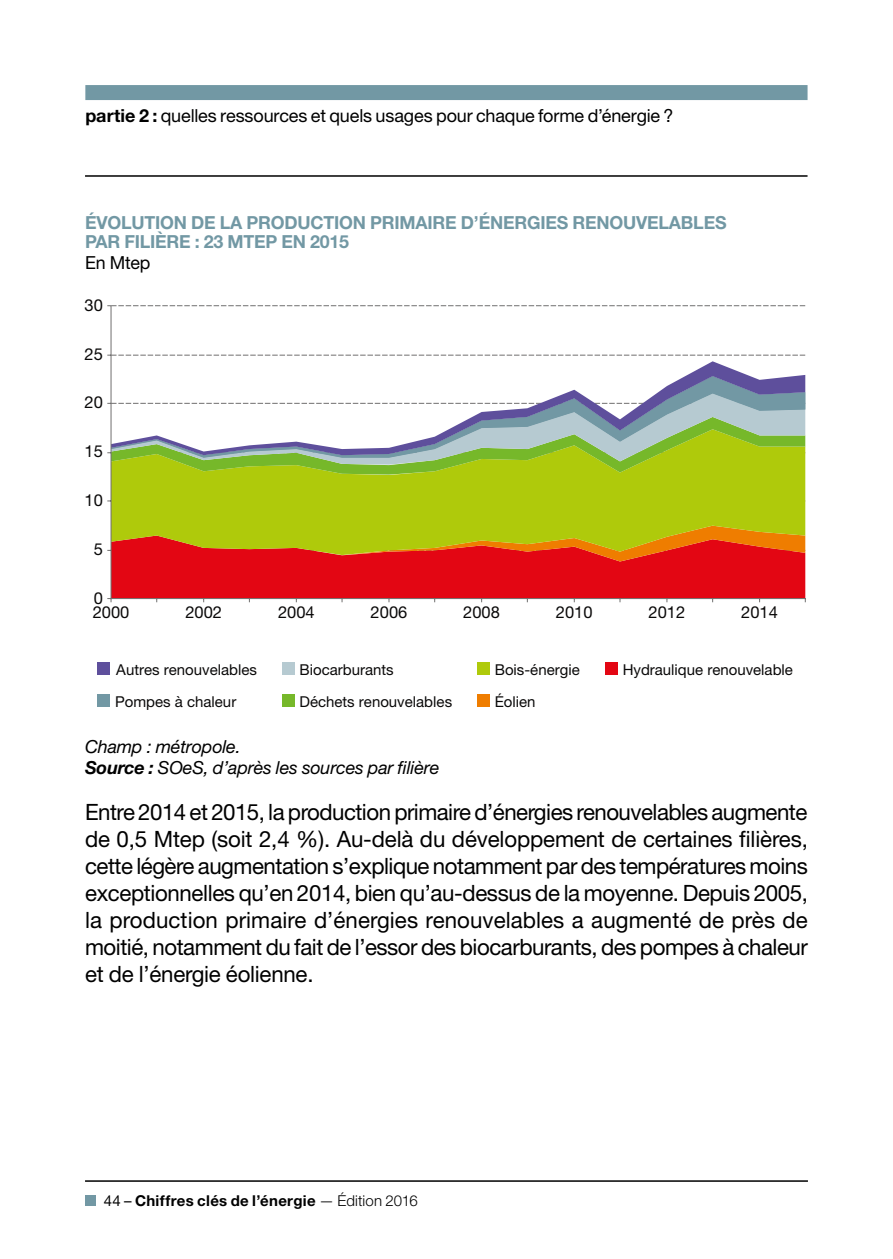
<style>
.page{position:relative;width:893px;height:1259px;background:#fff}
.page>*{position:absolute;margin:0;border:0;box-sizing:border-box;transform-origin:0 0}
.t1{font:22.5px/27px "Helvetica Neue LT Std";letter-spacing:-.02em;color:#000;text-align:justify}
.t2{font:700 18px/19.5px "Helvetica Neue LT Std";letter-spacing:-.01em;color:#7298a4}
.t3{font:18px "Helvetica Neue LT Std";letter-spacing:-.01em;color:#000}
.t4{font:italic 18px/21px "Helvetica Neue LT Std";letter-spacing:-.01em;color:#000}
.t5{font:16.5px "Helvetica Neue LT Std";color:#0a0909}
.t6{font:15px/31.8px "Helvetica Neue LT Std";color:#0a0909}
.t7{font:700 15px "Helvetica Neue LT Std";letter-spacing:.02em;color:#000}
.s1{font-weight:700}
.s2{font-weight:400}
.s3{font-weight:300}
</style>
<div class="page">
<div style="left:85px;top:1195px;width:11px;height:11px;background:#7298a4"></div>
<hr style="left:85px;top:1180px;width:723px;height:1px;background:#000">
<hr style="left:85px;top:175px;width:722px;height:2px;background:#000">
<div style="left:85px;top:85px;width:722px;height:15px;background:#7298a4"></div>
<div style="left:112px;top:474px;width:693px;height:51px;background:#afca0b"></div>
<svg style="left:112px;top:361px;width:693px;height:56px"></svg>
<hr style="left:111px;top:306px;width:1px;height:293px;background:#706f6f">
<svg style="left:107px;top:305px;width:698px;height:1px"></svg>
<svg style="left:107px;top:355px;width:698px;height:1px"></svg>
<svg style="left:107px;top:403px;width:698px;height:1px"></svg>
<svg style="left:107px;top:417px;width:698px;height:57px"></svg>
<svg style="left:107px;top:500px;width:698px;height:1px"></svg>
<svg style="left:107px;top:525px;width:699px;height:77px;background:#d7481c"></svg>
<div style="left:98px;top:662px;width:12px;height:13px;background:#5e4f9c"></div>
<div style="left:98px;top:694px;width:12px;height:13px;background:#7298a4"></div>
<div style="left:282px;top:662px;width:13px;height:13px;background:#b6cad1"></div>
<div style="left:282px;top:694px;width:13px;height:13px;background:#76b82a"></div>
<div style="left:477px;top:662px;width:13px;height:13px;background:#afca0b"></div>
<div style="left:477px;top:694px;width:13px;height:13px;background:#ef7d00"></div>
<div style="left:605px;top:662px;width:13px;height:13px;background:#e30613"></div>
<p class="t3" style="left:85px;top:105px;width:590px"><span class="s1">partie 2 :</span> quelles ressources et quels usages pour chaque forme d’énergie ?</p>
<p class="t2" style="left:85px;top:212px;width:643px">ÉVOLUTION DE LA PRODUCTION PRIMAIRE D’ÉNERGIES RENOUVELABLES<br>PAR FILIÈRE : 23 MTEP EN 2015</p>
<p class="t3" style="left:85px;top:252px;width:67px">En Mtep</p>
<p class="t5" style="left:85px;top:295px;width:20px">30</p>
<p class="t5" style="left:85px;top:344px;width:20px">25</p>
<p class="t5" style="left:85px;top:393px;width:20px">20</p>
<p class="t5" style="left:85px;top:441px;width:20px">15</p>
<p class="t5" style="left:85px;top:490px;width:20px">10</p>
<p class="t5" style="left:94px;top:539px;width:11px">5</p>
<p class="t5" style="left:94px;top:588px;width:11px">0</p>
<p class="t5" style="left:93px;top:602px;width:38px">2000</p>
<p class="t5" style="left:185px;top:602px;width:38px">2002</p>
<p class="t5" style="left:278px;top:602px;width:38px">2004</p>
<p class="t5" style="left:371px;top:602px;width:38px">2006</p>
<p class="t5" style="left:463px;top:602px;width:38px">2008</p>
<p class="t5" style="left:556px;top:602px;width:38px">2010</p>
<p class="t5" style="left:649px;top:602px;width:38px">2012</p>
<p class="t5" style="left:741px;top:602px;width:38px">2014</p>
<p class="t6" style="left:115px;top:654px;width:143px">Autres renouvelables<br>Pompes à chaleur</p>
<p class="t6" style="left:299px;top:654px;width:154px">Biocarburants<br>Déchets renouvelables</p>
<p class="t6" style="left:495px;top:654px;width:87px">Bois-énergie<br>Éolien</p>
<p class="t6" style="left:623px;top:654px;width:172px">Hydraulique renouvelable</p>
<p class="t4" style="left:85px;top:735px;width:356px">Champ : métropole.<br><span class="s1">Source :</span> SOeS, d’après les sources par filière</p>
<p class="t1" style="left:85px;top:798px;width:724px">Entre 2014 et 2015, la production primaire d’énergies renouvelables augmente de 0,5 Mtep (soit 2,4 %). Au-delà du développement de certaines filières, cette légère augmentation s’explique notamment par des températures moins exceptionnelles qu’en 2014, bien qu’au-dessus de la moyenne. Depuis 2005, la production primaire d’énergies renouvelables a augmenté de près de moitié, notamment du fait de l’essor des biocarburants, des pompes à chaleur et de l’énergie éolienne.</p>
<p class="t7" style="left:104px;top:1191px;width:316px"><span class="s2">44 –</span> Chiffres clés de l’énergie <span class="s3">— Édition 2016</span></p>
</div>
